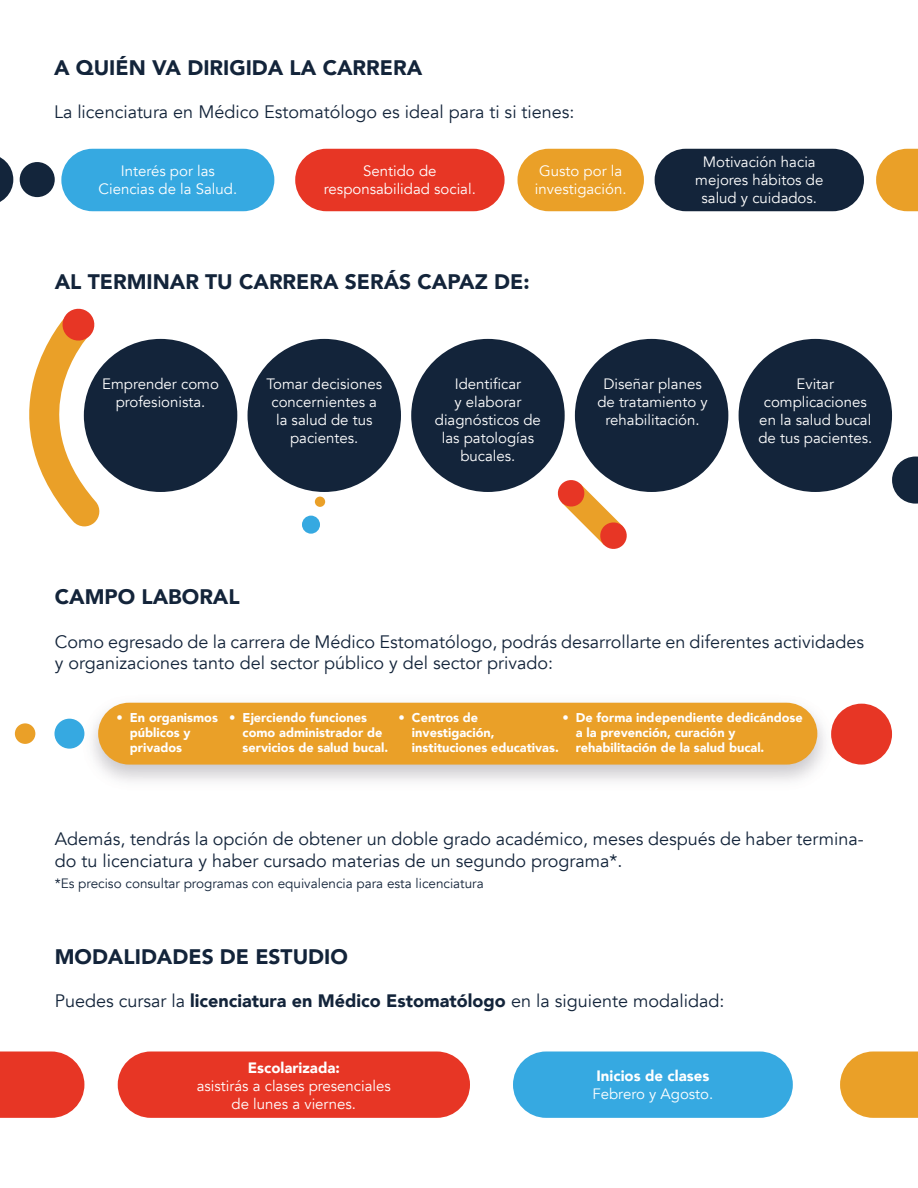
<style>
.page{position:relative;width:918px;height:1188px;background:#fff}
.page>*{position:absolute;margin:0;border:0;box-sizing:border-box;transform-origin:0 0}
.t1{font:900 21px "Avenir";color:#13243a}
.t2{font:18px/21.6px "Avenir";color:#13243a}
.t3{font:15px/18px "Avenir";color:#fff;text-align:center}
.t4{font:900 15px "Avenir";color:#fff}
.t5{font:13.5px "Avenir";color:#13243a}
.t6{font:900 12.75px/15.3px "Avenir";color:#fff}
.s1{font-weight:900}
</style>
<div class="page">
<svg style="left:876px;top:149px;width:42px;height:62px;background:#edaf4a"></svg>
<div style="left:295px;top:149px;width:210px;height:62px;background:#e73625;border-radius:31px"></div>
<div style="left:655px;top:149px;width:209px;height:62px;background:#13243a;border-radius:31px"></div>
<div style="left:61px;top:149px;width:213px;height:62px;background:#36a9e1;border-radius:31px"></div>
<div style="left:518px;top:149px;width:126px;height:62px;background:#eaa028;border-radius:31px"></div>
<div style="left:20px;top:162px;width:35px;height:35px;background:#13253b;border-radius:50%"></div>
<svg style="left:0;top:157px;width:13px;height:45px"></svg>
<div style="left:84px;top:339px;width:153px;height:153px;background:#13243a;border-radius:50%"></div>
<div style="left:248px;top:339px;width:153px;height:153px;background:#13243a;border-radius:50%"></div>
<div style="left:411px;top:339px;width:154px;height:153px;background:#13243a;border-radius:50%"></div>
<div style="left:575px;top:339px;width:153px;height:153px;background:#13243a;border-radius:50%"></div>
<div style="left:739px;top:339px;width:153px;height:153px;background:#13243a;border-radius:50%"></div>
<svg style="left:892px;top:457px;width:26px;height:47px"></svg>
<div style="left:302px;top:516px;width:18px;height:18px;background:#36a9e1;border-radius:50%"></div>
<div style="left:315px;top:497px;width:10px;height:10px;background:#eaa028;border-radius:50%"></div>
<svg style="left:29px;top:308px;width:72px;height:218px"></svg>
<svg style="left:557px;top:479px;width:71px;height:70px"></svg>
<img style="left:75px;top:702px;width:763px;height:79px">
<div style="left:98px;top:703px;width:719px;height:62px;background:#eaa028;border-radius:31px"></div>
<div style="left:54px;top:719px;width:30px;height:30px;background:#36a9e1;border-radius:50%"></div>
<div style="left:15px;top:723px;width:20px;height:21px;background:#eaa028;border-radius:50%"></div>
<div style="left:831px;top:704px;width:61px;height:61px;background:#e73625;border-radius:50%"></div>
<div style="left:118px;top:1052px;width:352px;height:66px;background:#e73625;border-radius:33px"></div>
<svg style="left:840px;top:1052px;width:78px;height:66px;background:#eba83b"></svg>
<div style="left:513px;top:1052px;width:280px;height:66px;background:#36a9e1;border-radius:33px"></div>
<svg style="left:0;top:1052px;width:84px;height:66px;background:#e84636"></svg>
<h1 class="t1" style="left:54px;top:50px;width:370px">A QUIÉN VA DIRIGIDA LA CARRERA</h1>
<p class="t2" style="left:54px;top:102px;width:522px">La licenciatura en Médico Estomatólogo es ideal para ti si tienes:</p>
<p class="t3" style="left:99px;top:162px;width:140px">Interés por las<br>Ciencias de la Salud.</p>
<p class="t3" style="left:324px;top:162px;width:153px">Sentido de responsabilidad social.</p>
<p class="t3" style="left:695px;top:153px;width:130px">Motivación hacia mejores hábitos de salud y cuidados.</p>
<p class="t3" style="left:535px;top:162px;width:93px;text-align:left">Gusto por la investigación.</p>
<h1 class="t1" style="left:55px;top:264px;width:476px">AL TERMINAR TU CARRERA SERÁS CAPAZ DE:</h1>
<p class="t3" style="left:102px;top:376px;width:118px">Emprender como profesionista.</p>
<p class="t3" style="left:266px;top:376px;width:117px">Tomar decisiones concernientes a la salud de tus pacientes.</p>
<p class="t3" style="left:435px;top:376px;width:108px">Identificar<br>y elaborar diagnósticos de las patologías bucales.</p>
<p class="t3" style="left:597px;top:376px;width:112px">Diseñar planes de tratamiento y rehabilitación.</p>
<p class="t3" style="left:758px;top:376px;width:115px">Evitar complicaciones en la salud bucal de tus pacientes.</p>
<h1 class="t1" style="left:55px;top:579px;width:187px">CAMPO LABORAL</h1>
<p class="t2" style="left:55px;top:631px;width:811px">Como egresado de la carrera de Médico Estomatólogo, podrás desarrollarte en diferentes actividades y organizaciones tanto del sector público y del sector privado:</p>
<p class="t6" style="left:130px;top:709px;width:90px;text-indent:-14px">• En organismos públicos y privados</p>
<p class="t6" style="left:243px;top:709px;width:147px;text-indent:-14px">• Ejerciendo funciones como administrador de servicios de salud bucal.</p>
<p class="t6" style="left:412px;top:709px;width:148px;text-indent:-14px">• Centros de investigación, instituciones educativas.</p>
<p class="t6" style="left:576px;top:709px;width:228px;text-indent:-14px">• De forma independiente dedicándose a la prevención, curación y rehabilitación de la salud bucal.</p>
<p class="t2" style="left:55px;top:828px;width:811px">Además, tendrás la opción de obtener un doble grado académico, meses después de haber termina&shy;do tu licenciatura y haber cursado materias de un segundo programa*.</p>
<p class="t5" style="left:55px;top:876px;width:431px">*Es preciso consultar programas con equivalencia para esta licenciatura</p>
<h1 class="t1" style="left:55px;top:939px;width:295px">MODALIDADES DE ESTUDIO</h1>
<p class="t2" style="left:55px;top:990px;width:671px">Puedes cursar la <span class="s1">licenciatura en Médico Estomatólogo</span> en la siguiente modalidad:</p>
<p class="t4" style="left:248px;top:1055px;width:94px">Escolarizada:</p>
<p class="t3" style="left:197px;top:1077px;width:196px">asistirás a clases presenciales de lunes a viernes.</p>
<p class="t4" style="left:597px;top:1063px;width:114px">Inicios de clases</p>
<p class="t3" style="left:592px;top:1086px;width:122px">Febrero y Agosto.</p>
</div>
